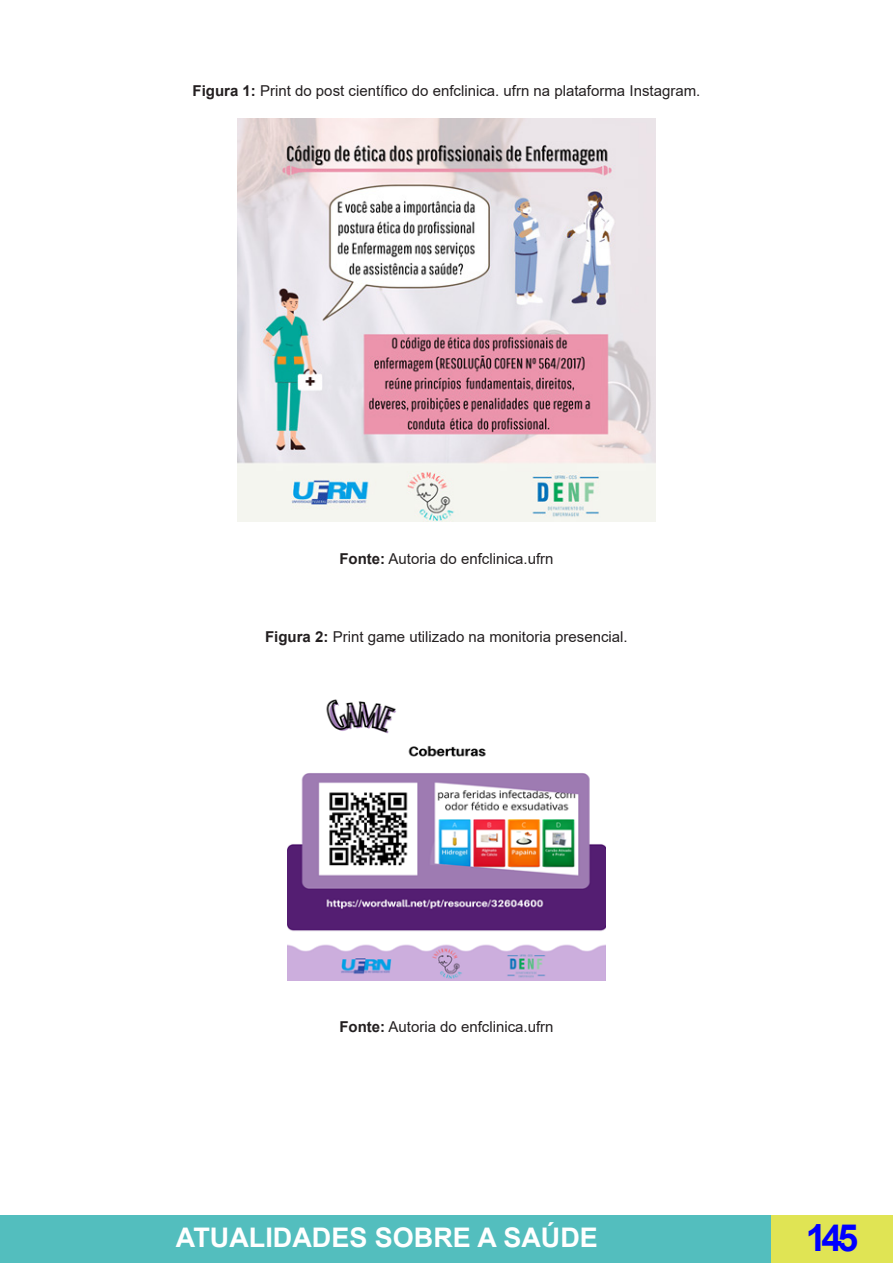
<style>
.page{position:relative;width:893px;height:1263px;background:#fff}
.page>*{position:absolute;margin:0;border:0;box-sizing:border-box;transform-origin:0 0}
.t1{font:700 37.5px "Arial";color:#00f}
.t2{font:700 27px "Arial";color:#fff}
.t3{font:15px "Arial";color:#231f20}
.s1{font-weight:700}
</style>
<div class="page">
<div style="left:0;top:1215px;width:893px;height:48px;background:#53bebe"></div>
<div style="left:771px;top:1215px;width:122px;height:48px;background:#e0e454"></div>
<img style="left:238px;top:118px;width:417px;height:404px">
<img style="left:287px;top:699px;width:319px;height:282px">
<p class="t3" style="left:193px;top:80px;width:509px"><span class="s1">Figura 1:</span> Print do post científico do enfclinica. ufrn na plataforma Instagram.</p>
<p class="t3" style="left:339px;top:548px;width:216px"><span class="s1">Fonte:</span> Autoria do enfclinica.ufrn</p>
<p class="t3" style="left:265px;top:626px;width:364px"><span class="s1">Figura 2:</span> Print game utilizado na monitoria presencial.</p>
<p class="t3" style="left:339px;top:1016px;width:216px"><span class="s1">Fonte:</span> Autoria do enfclinica.ufrn</p>
<h2 class="t2" style="left:176px;top:1218px;width:424px">ATUALIDADES SOBRE A SAÚDE</h2>
<h1 class="t1" style="left:806px;top:1211px;width:54px">145</h1>
</div>
